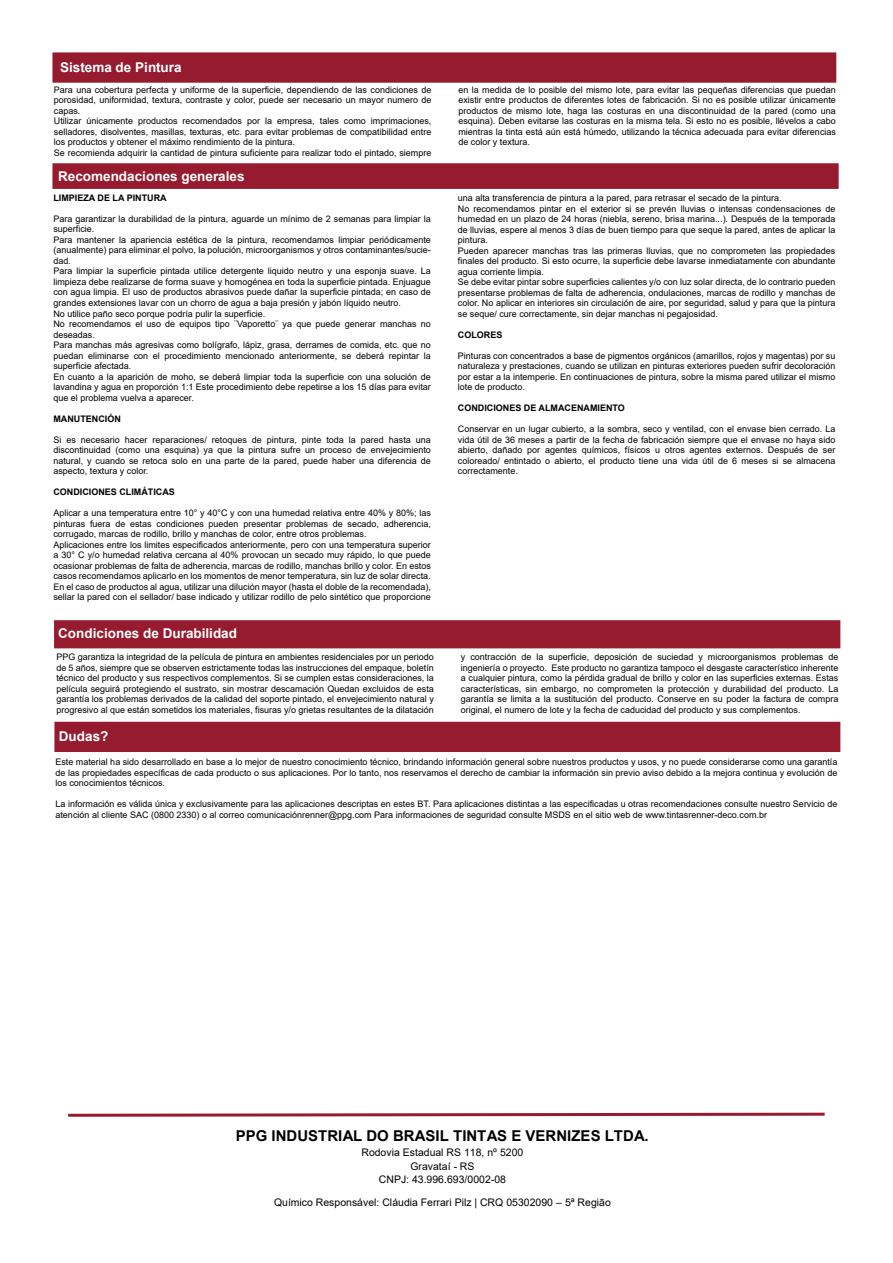
<style>
.page{position:relative;width:893px;height:1263px;background:#fff}
.page>*{position:absolute;margin:0;border:0;box-sizing:border-box;transform-origin:0 0}
.t1{font:700 15px "Arial";color:#000}
.t2{font:700 13.5px "Arial";color:#fff}
.t3{font:10.5px/13.6px "Arial";color:#000;text-align:center}
.t4{font:9px/10.5px "Arial";color:#000;text-align:justify}
.t5{font:700 9px "Arial";color:#000}
</style>
<div class="page">
<div style="left:52px;top:163px;width:787px;height:26px;background:#971b2f;border:3px solid #971b2f"></div>
<div style="left:54px;top:620px;width:786px;height:28px;background:#971b2f;border:3px solid #971b2f"></div>
<div style="left:54px;top:722px;width:786px;height:30px;background:#971b2f"></div>
<svg style="left:68px;top:1112px;width:757px;height:5px"></svg>
<div style="left:52px;top:52px;width:784px;height:31px;background:#971b2f;border:3px solid #971b2f"></div>
<h2 class="t2" style="left:60px;top:58px;width:123px">Sistema de Pintura</h2>
<p class="t4" style="left:54px;top:84px;width:379px;text-align:left">Para una cobertura perfecta y uniforme de la superficie, dependiendo de las condiciones de porosidad, uniformidad, textura, contraste y color, puede ser necesario un mayor numero de capas.<br>Utilizar únicamente productos recomendados por la empresa, tales como imprimaciones, selladores, disolventes, masillas, texturas, etc. para evitar problemas de compatibilidad entre los productos y obtener el máximo rendimiento de la pintura.<br>Se recomienda adquirir la cantidad de pintura suficiente para realizar todo el pintado, siempre</p>
<p class="t4" style="left:458px;top:84px;width:379px">en la medida de lo posible del mismo lote, para evitar las pequeñas diferencias que puedan existir entre productos de diferentes lotes de fabricación. Si no es posible utilizar únicamente productos de mismo lote, haga las costuras en una discontinuidad de la pared (como una esquina). Deben evitarse las costuras en la misma tela. Si esto no es posible, llévelos a cabo mientras la tinta está aún está húmedo, utilizando la técnica adecuada para evitar diferencias de color y textura.</p>
<p class="t5" style="left:53px;top:191px;width:115px">LIMPIEZA DE LA PINTURA</p>
<p class="t4" style="left:53px;top:213px;width:379px;text-align:left">Para garantizar la durabilidad de la pintura, aguarde un mínimo de 2 semanas para limpiar la superficie.<br>Para mantener la apariencia estética de la pintura, recomendamos limpiar periódicamente (anualmente) para eliminar el polvo, la polución, microorganismos y otros contaminantes/sucie&shy;dad.<br>Para limpiar la superficie pintada utilice detergente liquido neutro y una esponja suave. La limpieza debe realizarse de forma suave y homogénea en toda la superficie pintada. Enjuague con agua limpia. El uso de productos abrasivos puede dañar la superficie pintada; en caso de grandes extensiones lavar con un chorro de agua a baja presión y jabón líquido neutro.<br>No utilice paño seco porque podría pulir la superficie.<br>No recomendamos el uso de equipos tipo ¨Vaporetto¨ ya que puede generar manchas no deseadas.<br>Para manchas más agresivas como bolígrafo, lápiz, grasa, derrames de comida, etc. que no puedan eliminarse con el procedimiento mencionado anteriormente, se deberá repintar la superficie afectada.<br>En cuanto a la aparición de moho, se deberá limpiar toda la superficie con una solución de lavandina y agua en proporción 1:1 Este procedimiento debe repetirse a los 15 días para evitar que el problema vuelva a aparecer.</p>
<p class="t5" style="left:53px;top:412px;width:69px">MANUTENCIÓN</p>
<p class="t4" style="left:53px;top:434px;width:379px">Si es necesario hacer reparaciones/ retoques de pintura, pinte toda la pared hasta una discontinuidad (como una esquina) ya que la pintura sufre un proceso de envejecimiento natural, y cuando se retoca solo en una parte de la pared, puede haber una diferencia de aspecto, textura y color.</p>
<p class="t5" style="left:53px;top:485px;width:123px">CONDICIONES CLIMÁTICAS</p>
<p class="t4" style="left:53px;top:508px;width:379px;text-align:left">Aplicar a una temperatura entre 10° y 40°C y con una humedad relativa entre 40% y 80%; las pinturas fuera de estas condiciones pueden presentar problemas de secado, adherencia, corrugado, marcas de rodillo, brillo y manchas de color, entre otros problemas.<br>Aplicaciones entre los limites especificados anteriormente, pero con una temperatura superior a 30° C y/o humedad relativa cercana al 40% provocan un secado muy rápido, lo que puede ocasionar problemas de falta de adherencia, marcas de rodillo, manchas brillo y color. En estos casos recomendamos aplicarlo en los momentos de menor temperatura, sin luz de solar directa.<br>En el caso de productos al agua, utilizar una dilución mayor (hasta el doble de la recomendada), sellar la pared con el sellador/ base indicado y utilizar rodillo de pelo sintético que proporcione</p>
<h2 class="t2" style="left:58px;top:167px;width:188px">Recomendaciones generales</h2>
<p class="t4" style="left:458px;top:193px;width:379px;text-align:left">una alta transferencia de pintura a la pared, para retrasar el secado de la pintura.<br>No recomendamos pintar en el exterior si se prevén lluvias o intensas condensaciones de humedad en un plazo de 24 horas (niebla, sereno, brisa marina...). Después de la temporada de lluvias, espere al menos 3 días de buen tiempo para que seque la pared, antes de aplicar la pintura.<br>Pueden aparecer manchas tras las primeras lluvias, que no comprometen las propiedades finales del producto. Si esto ocurre, la superficie debe lavarse inmediatamente con abundante agua corriente limpia.<br>Se debe evitar pintar sobre superficies calientes y/o con luz solar directa, de lo contrario pueden presentarse problemas de falta de adherencia, ondulaciones, marcas de rodillo y manchas de color. No aplicar en interiores sin circulación de aire, por seguridad, salud y para que la pintura se seque/ cure correctamente, sin dejar manchas ni pegajosidad.</p>
<p class="t5" style="left:458px;top:328px;width:46px">COLORES</p>
<p class="t4" style="left:458px;top:350px;width:379px">Pinturas con concentrados a base de pigmentos orgánicos (amarillos, rojos y magentas) por su naturaleza y prestaciones, cuando se utilizan en pinturas exteriores pueden sufrir decoloración por estar a la intemperie. En continuaciones de pintura, sobre la misma pared utilizar el mismo lote de producto.</p>
<p class="t5" style="left:458px;top:402px;width:169px">CONDICIONES DE ALMACENAMIENTO</p>
<p class="t4" style="left:458px;top:424px;width:379px">Conservar en un lugar cubierto, a la sombra, seco y ventilad, con el envase bien cerrado. La vida útil de 36 meses a partir de la fecha de fabricación siempre que el envase no haya sido abierto, dañado por agentes químicos, físicos u otros agentes externos. Después de ser coloreado/ entintado o abierto, el producto tiene una vida útil de 6 meses si se almacena correctamente.</p>
<h2 class="t2" style="left:58px;top:624px;width:180px">Condiciones de Durabilidad</h2>
<p class="t4" style="left:56px;top:652px;width:379px">PPG garantiza la integridad de la película de pintura en ambientes residenciales por un periodo de 5 años, siempre que se observen estrictamente todas las instrucciones del empaque, boletín técnico del producto y sus respectivos complementos. Si se cumplen estas consideraciones, la película seguirá protegiendo el sustrato, sin mostrar descamación Quedan excluidos de esta garantía los problemas derivados de la calidad del soporte pintado, el envejecimiento natural y progresivo al que están sometidos los materiales, fisuras y/o grietas resultantes de la dilatación</p>
<p class="t4" style="left:461px;top:652px;width:379px">y contracción de la superficie, deposición de suciedad y microorganismos problemas de ingeniería o proyecto. Este producto no garantiza tampoco el desgaste característico inherente a cualquier pintura, como la pérdida gradual de brillo y color en las superficies externas. Estas características, sin embargo, no comprometen la protección y durabilidad del producto. La garantía se limita a la sustitución del producto. Conserve en su poder la factura de compra original, el numero de lote y la fecha de caducidad del producto y sus complementos.</p>
<h2 class="t2" style="left:59px;top:727px;width:51px">Dudas?</h2>
<p class="t4" style="left:55px;top:757px;width:783px">Este material ha sido desarrollado en base a lo mejor de nuestro conocimiento técnico, brindando información general sobre nuestros productos y usos, y no puede considerarse como una garantía de las propiedades específicas de cada producto o sus aplicaciones. Por lo tanto, nos reservamos el derecho de cambiar la información sin previo aviso debido a la mejora continua y evolución de los conocimientos técnicos.</p>
<p class="t4" style="left:55px;top:799px;width:784px">La información es válida única y exclusivamente para las aplicaciones descriptas en estes BT. Para aplicaciones distintas a las especificadas u otras recomendaciones consulte nuestro Servicio de atención al cliente SAC (0800 2330) o al correo comunicaciónrenner@ppg.com Para informaciones de seguridad consulte MSDS en el sitio web de www.tintasrenner-deco.com.br</p>
<h1 class="t1" style="left:236px;top:1125px;width:414px">PPG INDUSTRIAL DO BRASIL TINTAS E VERNIZES LTDA.</h1>
<p class="t3" style="left:362px;top:1146px;width:163px">Rodovia Estadual RS 118, nº 5200<br>Gravataí - RS<br>CNPJ: 43.996.693/0002-08</p>
<p class="t3" style="left:274px;top:1195px;width:338px">Químico Responsável: Cláudia Ferrari Pilz | CRQ 05302090 – 5ª Região</p>
</div>
